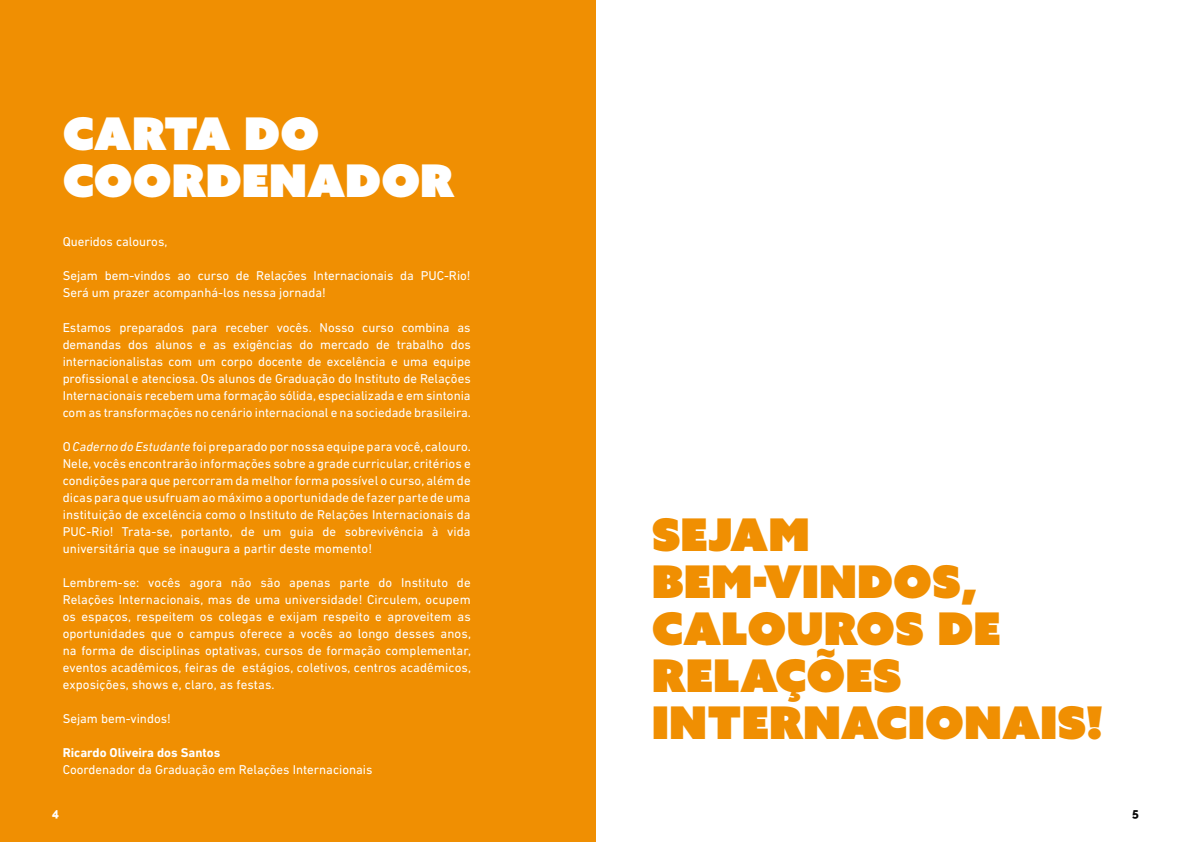
<style>
.page{position:relative;width:1191px;height:842px;background:#fff}
.page>*{position:absolute;margin:0;border:0;box-sizing:border-box;transform-origin:0 0}
.t1{font:45px/47px "Azo Sans Uber";color:#f08f02}
.t2{font:45px/47px "Azo Sans Uber";color:#fff}
.t3{font:13px/17px "DIN Next LT Pro";color:#fff;text-align:justify}
.t4{font:700 13px "DIN Next LT Pro";color:#fff}
.t5{font:800 12px "Raleway";color:#fff}
.t6{font:800 12px "Raleway";color:#080808}
.s1{font-style:italic}
</style>
<div class="page">
<div style="left:0;top:0;width:595px;height:842px;background:#f08f02"></div>
<h1 class="t2" style="left:63px;top:109px;width:393px">CARTA DO<br>COORDENADOR</h1>
<p class="t3" style="left:63px;top:233px;width:106px">Queridos calouros,</p>
<p class="t3" style="left:63px;top:267px;width:409px">Sejam bem-vindos ao curso de Relações Internacionais da PUC-Rio!<br>Será um prazer acompanhá-los nessa jornada!</p>
<p class="t3" style="left:63px;top:318px;width:410px">Estamos preparados para receber vocês. Nosso curso combina as demandas dos alunos e as exigências do mercado de trabalho dos internacionalistas com um corpo docente de excelência e uma equipe profissional e atenciosa. Os alunos de Graduação do Instituto de Relações Internacionais recebem uma formação sólida, especializada e em sintonia com as transformações no cenário internacional e na sociedade brasileira.</p>
<p class="t3" style="left:63px;top:437px;width:410px">O <span class="s1">Caderno do Estudante</span> foi preparado por nossa equipe para você, calouro.<br>Nele, vocês encontrarão informações sobre a grade curricular, critérios e condições para que percorram da melhor forma possível o curso, além de dicas para que usufruam ao máximo a oportunidade de fazer parte de uma instituição de excelência como o Instituto de Relações Internacionais da PUC-Rio! Trata-se, portanto, de um guia de sobrevivência à vida universitária que se inaugura a partir deste momento!</p>
<p class="t3" style="left:63px;top:573px;width:410px">Lembrem-se: vocês agora não são apenas parte do Instituto de Relações Internacionais, mas de uma universidade! Circulem, ocupem os espaços, respeitem os colegas e exijam respeito e aproveitem as oportunidades que o campus oferece a vocês ao longo desses anos, na forma de disciplinas optativas, cursos de formação complementar, eventos acadêmicos, feiras de estágios, coletivos, centros acadêmicos, exposições, shows e, claro, as festas.</p>
<p class="t3" style="left:63px;top:709px;width:110px">Sejam bem-vindos!</p>
<p class="t4" style="left:63px;top:745px;width:159px">Ricardo Oliveira dos Santos</p>
<p class="t3" style="left:63px;top:760px;width:311px">Coordenador da Graduação em Relações Internacionais</p>
<p class="t5" style="left:52px;top:806px;width:8px">4</p>
<h1 class="t1" style="left:652px;top:511px;width:452px">SEJAM<br>BEM-VINDOS,<br>CALOUROS DE<br>RELAÇÕES<br>INTERNACIONAIS!</h1>
<p class="t6" style="left:1132px;top:806px;width:8px">5</p>
</div>
